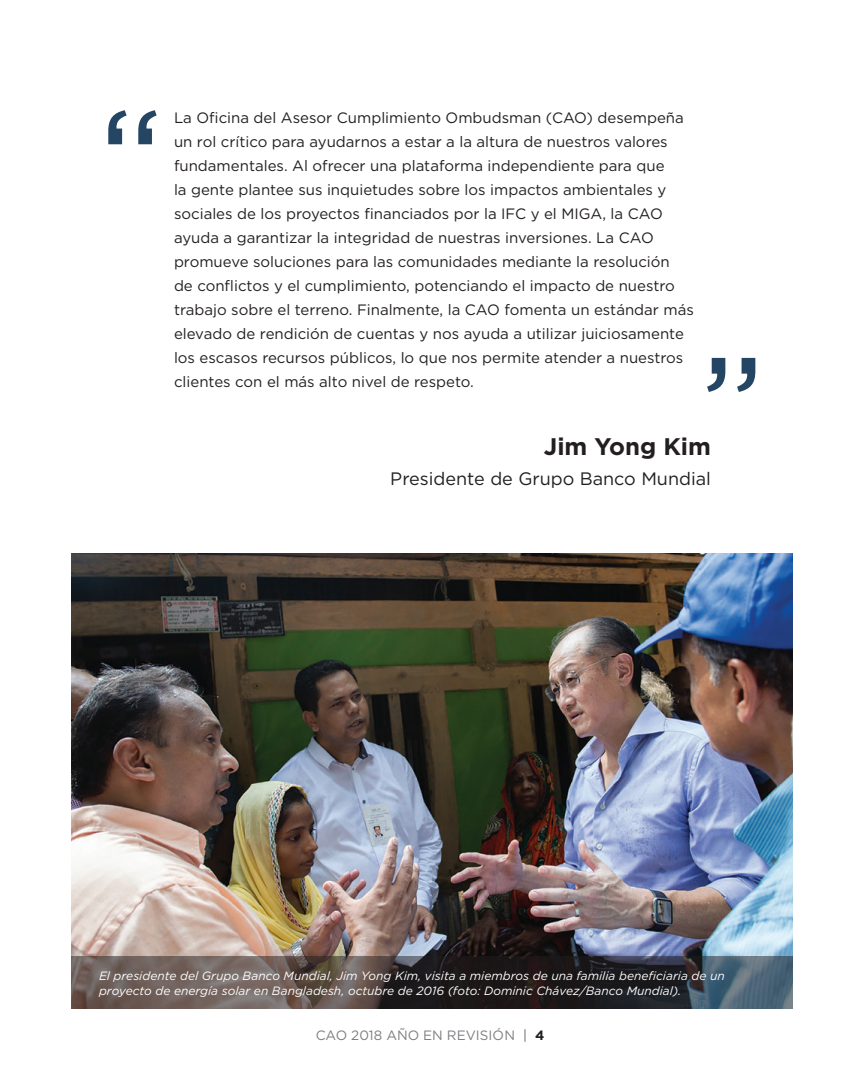
<style>
.page{position:relative;width:864px;height:1080px;background:#fff}
.page>*{position:absolute;margin:0;border:0;box-sizing:border-box;transform-origin:0 0}
.t1{font:150px "Gotham HTF";color:#244664}
.t2{font:700 24px "Gotham HTF";color:#231f20}
.t3{font:18px "Gotham HTF";color:#231f20}
.t4{font:15px/24px "Gotham HTF";color:#231f20}
.t5{font:13.5px "Gotham HTF";color:#7c7e81}
.t6{font:italic 12px/14.4px "Gotham HTF";color:#fff}
.s1{font-weight:300;color:#231f20}
.s2{font-weight:700;color:#231f20}
</style>
<div class="page">
<img style="left:71px;top:554px;width:722px;height:402px">
<svg style="left:71px;top:956px;width:722px;height:53px;background:#474344"></svg>
<h1 class="t1" style="left:98px;top:80px;width:68px">“</h1>
<p class="t4" style="left:174px;top:106px;width:521px">La Oficina del Asesor Cumplimiento Ombudsman (CAO) desempeña un rol crítico para ayudarnos a estar a la altura de nuestros valores fundamentales. Al ofrecer una plataforma independiente para que<br>la gente plantee sus inquietudes sobre los impactos ambientales y sociales de los proyectos financiados por la IFC y el MIGA, la CAO ayuda a garantizar la integridad de nuestras inversiones. La CAO promueve soluciones para las comunidades mediante la resolución<br>de conflictos y el cumplimiento, potenciando el impacto de nuestro trabajo sobre el terreno. Finalmente, la CAO fomenta un estándar más elevado de rendición de cuentas y nos ayuda a utilizar juiciosamente los escasos recursos públicos, lo que nos permite atender a nuestros clientes con el más alto nivel de respeto.</p>
<h1 class="t1" style="left:766px;top:422px;width:68px;rotate:-180deg">“</h1>
<h2 class="t2" style="left:544px;top:432px;width:169px">Jim Yong Kim</h2>
<p class="t3" style="left:390px;top:468px;width:322px">Presidente de Grupo Banco Mundial</p>
<p class="t6" style="left:99px;top:969px;width:627px">El presidente del Grupo Banco Mundial, Jim Yong Kim, visita a miembros de una familia beneficiaria de un proyecto de energía solar en Bangladesh, octubre de 2016 (foto: Dominic Chávez/Banco Mundial).</p>
<p class="t5" style="left:316px;top:1028px;width:230px">CAO 2018 AÑO EN REVISIÓN <span class="s1">|</span> <span class="s2">4</span></p>
</div>
